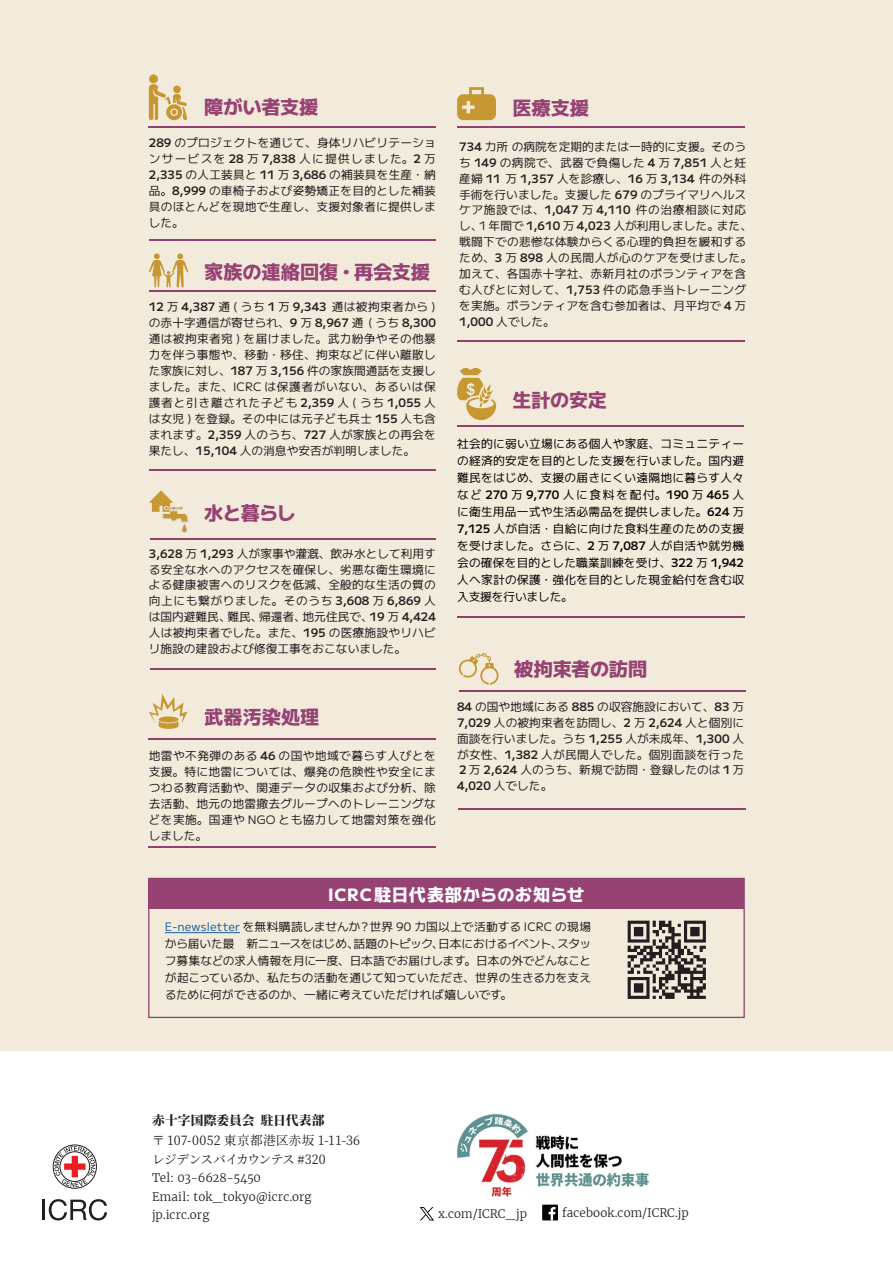
<style>
.page{position:relative;width:893px;height:1263px;background:#fff}
.page>*{position:absolute;margin:0;border:0;box-sizing:border-box;transform-origin:0 0}
.t1{font:100 19.2px "MPLUS2";letter-spacing:-.01em;color:#964374}
.t2{font:100 16.95px "MPLUS2";letter-spacing:.035em;color:#fff}
.t3{font:12.75px/19.6px "Noto Serif JP";color:#231f20}
.t4{font:900 12.75px "Noto Serif JP";letter-spacing:.01em;color:#231f20}
.t5{font:100 11.7px/15.9px "MPLUS2";letter-spacing:.02em;color:#231f20;text-align:justify}
.t6{font:100 11.7px/17px "MPLUS2";letter-spacing:.025em;color:#030303;text-align:justify}
.t7{font:300 11.7px/18.6px "Merriweather";letter-spacing:.005em;color:#231f20}
.s1{color:#175d9e}
</style>
<div class="page">
<div style="left:53px;top:1145px;width:44px;height:43px;border:1px solid #231f20;border-radius:50%"></div>
<svg style="left:54px;top:1146px;width:41px;height:41px"></svg>
<hr style="left:43px;top:1199px;width:2px;height:21px;background:#231f20">
<svg style="left:49px;top:1199px;width:58px;height:21px"></svg>
<div style="left:542px;top:1204px;width:16px;height:16px;background:#030303"></div>
<svg style="left:549px;top:1207px;width:7px;height:13px"></svg>
<div style="left:0;top:0;width:893px;height:1050px;background:#f2eadb"></div>
<svg style="left:149px;top:253px;width:39px;height:34px"></svg>
<hr style="left:149px;top:291px;width:287px;height:1px;background:#8f4170">
<hr style="left:457px;top:126px;width:287px;height:1px;background:#8f4170">
<hr style="left:149px;top:470px;width:287px;height:1px;background:#8f4170">
<hr style="left:149px;top:239px;width:287px;height:1px;background:#8f4170">
<hr style="left:459px;top:690px;width:287px;height:1px;background:#8f4170">
<hr style="left:459px;top:808px;width:287px;height:2px;background:#8f4170">
<hr style="left:458px;top:425px;width:286px;height:1px;background:#8f4170">
<hr style="left:457px;top:616px;width:288px;height:1px;background:#8f4170">
<hr style="left:150px;top:538px;width:286px;height:2px;background:#8f4170">
<hr style="left:150px;top:668px;width:286px;height:1px;background:#8f4170">
<hr style="left:457px;top:340px;width:287px;height:2px;background:#8f4170">
<hr style="left:149px;top:126px;width:287px;height:1px;background:#8f4170">
<hr style="left:149px;top:738px;width:287px;height:2px;background:#8f4170">
<hr style="left:149px;top:846px;width:287px;height:2px;background:#8f4170">
<svg style="left:458px;top:653px;width:41px;height:32px"></svg>
<svg style="left:457px;top:367px;width:39px;height:53px"></svg>
<svg style="left:457px;top:87px;width:39px;height:33px"></svg>
<div style="left:149px;top:74px;width:9px;height:9px;background:#c79732;border-radius:50%"></div>
<svg style="left:149px;top:84px;width:38px;height:36px"></svg>
<svg style="left:149px;top:693px;width:39px;height:36px"></svg>
<hr style="left:165px;top:932px;width:75px;height:1px;background:#175d9e">
<svg style="left:149px;top:490px;width:40px;height:43px"></svg>
<div style="left:148px;top:878px;width:597px;height:140px;border:1px solid #8f4170"></div>
<div style="left:149px;top:879px;width:595px;height:30px;background:#964374"></div>
<svg style="left:628px;top:921px;width:78px;height:78px"></svg>
<svg style="left:420px;top:1207px;width:14px;height:13px"></svg>
<img style="left:457px;top:1114px;width:192px;height:83px">
<h1 class="t1" style="left:204px;top:91px;width:116px">障がい者支援</h1>
<p class="t5" style="left:149px;top:134px;width:289px">289 のプロジェクトを通じて、身体リハビリテーションサービスを 28 万 7,838 人に提供しました。2 万2,335 の人工装具と 11 万 3,686 の補装具を生産・納品。8,999 の車椅子および姿勢矯正を目的とした補装具のほとんどを現地で生産し、支援対象者に提供しました。</p>
<h1 class="t1" style="left:204px;top:257px;width:227px">家族の連絡回復・再会支援</h1>
<p class="t5" style="left:149px;top:298px;width:289px">12 万 4,387 通 ( うち 1 万 9,343 通は被拘束者から )の赤十字通信が寄せられ、9 万 8,967 通 ( うち 8,300通は被拘束者宛 ) を届けました。武力紛争やその他暴力を伴う事態や、移動・移住、拘束などに伴い離散した家族に対し、187 万 3,156 件の家族間通話を支援しました。また、ICRC は保護者がいない、あるいは保護者と引き離された子ども 2,359 人 ( うち 1,055 人は女児 ) を登録。その中には元子ども兵士 155 人も含まれます。2,359 人のうち、727 人が家族との再会を果たし、15,104 人の消息や安否が判明しました。</p>
<h1 class="t1" style="left:204px;top:498px;width:93px">水と暮らし</h1>
<p class="t5" style="left:149px;top:544px;width:289px">3,628 万 1,293 人が家事や灌漑、飲み水として利用する安全な水へのアクセスを確保し、劣悪な衛生環境による健康被害へのリスクを低減、全般的な生活の質の向上にも繋がりました。そのうち 3,608 万 6,869 人は国内避難民、難民、帰還者、地元住民で、19 万 4,424人は被拘束者でした。また、195 の医療施設やリハビリ施設の建設および修復工事をおこないました。</p>
<h1 class="t1" style="left:204px;top:701px;width:117px">武器汚染処理</h1>
<p class="t5" style="left:149px;top:747px;width:289px">地雷や不発弾のある 46 の国や地域で暮らす人びとを支援。特に地雷については、爆発の危険性や安全にまつわる教育活動や、関連データの収集および分析、除去活動、地元の地雷撤去グループへのトレーニングなどを実施。国連や NGO とも協力して地雷対策を強化しました。</p>
<h1 class="t1" style="left:513px;top:92px;width:78px">医療支援</h1>
<p class="t5" style="left:459px;top:137px;width:294px;text-align:left">734 カ所 の病院を定期的または一時的に支援。そのうち 149 の病院で、武器で負傷した 4 万 7,851 人と妊産婦 11 万 1,357 人を診療し、16 万 3,134 件の外科手術を行いました。支援した 679 のプライマリヘルスケア施設では、1,047 万 4,110 件の治療相談に対応し、１年間で 1,610 万 4,023 人が利用しました。また、戦闘下での悲惨な体験からくる心理的負担を緩和するため、3 万 898 人の民間人が心のケアを受けました。加えて、各国赤十字社、赤新月社のボランティアを含む人びとに対して、1,753 件の応急手当トレーニングを実施。ボランティアを含む参加者は、月平均で 4 万<br>1,000 人でした。</p>
<h1 class="t1" style="left:513px;top:384px;width:96px">生計の安定</h1>
<p class="t6" style="left:457px;top:434px;width:289px">社会的に弱い立場にある個人や家庭、コミュニティーの経済的安定を目的とした支援を行いました。国内避難民をはじめ、支援の届きにくい遠隔地に暮らす人々など 270 万 9,770 人に食料を配付。190 万 465 人に衛生用品一式や生活必需品を提供しました。624 万7,125 人が自活・自給に向けた食料生産のための支援を受けました。さらに、2 万 7,087 人が自活や就労機会の確保を目的とした職業訓練を受け、322 万 1,942人へ家計の保護・強化を目的とした現金給付を含む収入支援を行いました。</p>
<h1 class="t1" style="left:514px;top:654px;width:134px">被拘束者の訪問</h1>
<p class="t5" style="left:457px;top:697px;width:289px">84 の国や地域にある 885 の収容施設において、83 万7,029 人の被拘束者を訪問し、2 万 2,624 人と個別に面談を行いました。うち 1,255 人が未成年、1,300 人が女性、1,382 人が民間人でした。個別面談を行った２万 2,624 人のうち、新規で訪問・登録したのは１万4,020 人でした。</p>
<h2 class="t2" style="left:328px;top:881px;width:258px">ICRC駐日代表部からのお知らせ</h2>
<p class="t5" style="left:165px;top:917px;width:428px;line-height:17px"><span class="s1">E-newsletter</span> を無料購読しませんか？世界 90 カ国以上で活動する ICRC の現場から届いた最　新ニュースをはじめ、話題のトピック、日本におけるイベント、スタッフ募集などの求人情報を月に一度、日本語でお届けします。日本の外でどんなことが起こっているか、私たちの活動を通じて知っていただき、世界の生きる力を支えるために何ができるのか、一緒に考えていただければ嬉しいです。</p>
<p class="t4" style="left:152px;top:1113px;width:174px">赤十字国際委員会 駐日代表部</p>
<p class="t3" style="left:152px;top:1130px;width:210px">〒 107-0052 東京都港区赤坂 1-11-36レジデンスバイカウンテス #320</p>
<p class="t7" style="left:152px;top:1168px;width:161px">Tel: 03-6628-5450<br>Email: tok_tokyo@icrc.org jp.icrc.org</p>
<p class="t7" style="left:438px;top:1204px;width:91px">x.com/ICRC_jp</p>
<p class="t7" style="left:562px;top:1203px;width:128px">facebook.com/ICRC.jp</p>
</div>
